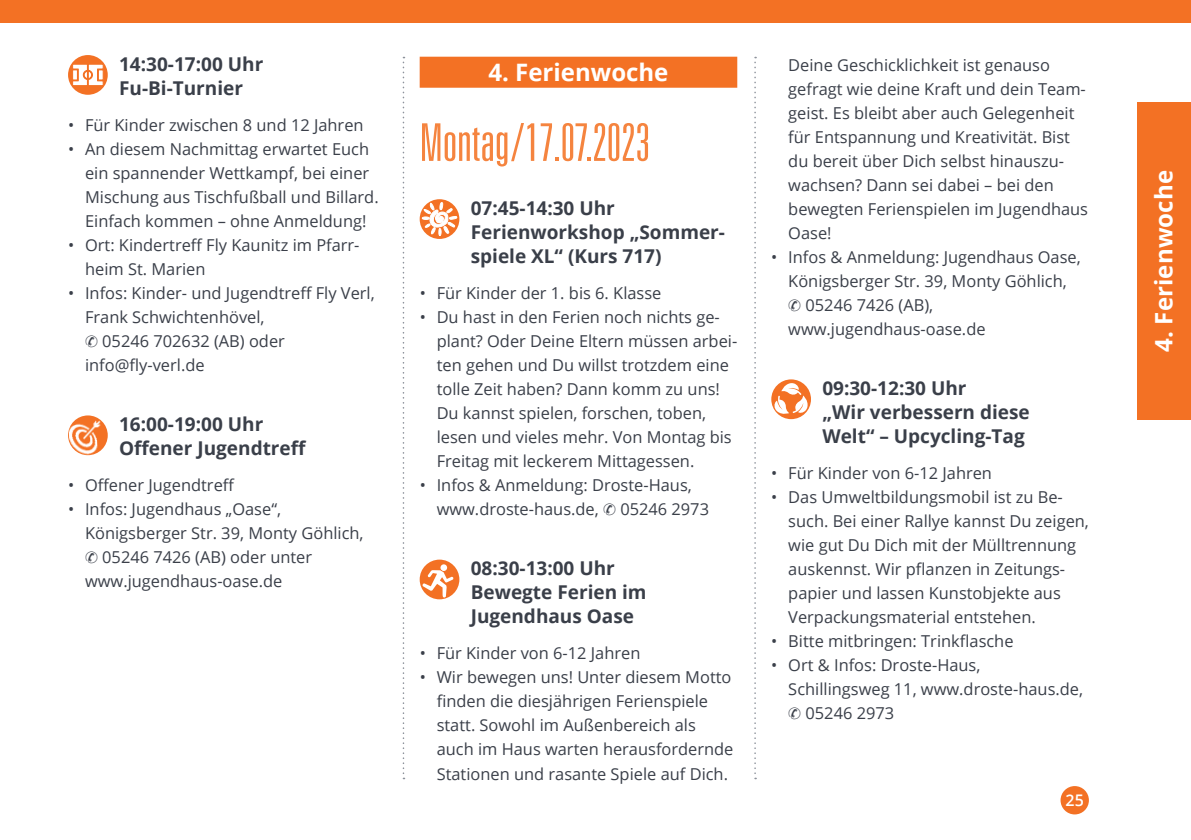
<style>
.page{position:relative;width:1191px;height:840px;background:#fff}
.page>*{position:absolute;margin:0;border:0;box-sizing:border-box;transform-origin:0 0}
.t1{font:300 ultra-condensed 52px "Univers";color:#f5843f}
.t2{font:700 24px "Open Sans";letter-spacing:.005em;color:#fff}
.t3{font:700 19px/24px "Open Sans";color:#3a3f49}
.t4{font:16.4px/24px "Open Sans";color:#3a3f49}
.t5{font:600 16px "Open Sans";color:#fff}
</style>
<div class="page">
<div style="left:1060px;top:785px;width:29px;height:29px;background:#f37124;border-radius:50%"></div>
<div style="left:0;top:0;width:1191px;height:23px;background:#f37124"></div>
<svg style="left:403px;top:57px;width:1px;height:721px"></svg>
<svg style="left:754px;top:57px;width:2px;height:721px"></svg>
<div style="left:1137px;top:102px;width:54px;height:318px;background:#f37124"></div>
<svg style="left:771px;top:379px;width:40px;height:40px"></svg>
<svg style="left:773px;top:382px;width:35px;height:33px"></svg>
<div style="left:420px;top:57px;width:317px;height:31px;background:#f37124"></div>
<svg style="left:420px;top:199px;width:39px;height:40px"></svg>
<svg style="left:422px;top:202px;width:35px;height:33px"></svg>
<div style="left:420px;top:559px;width:39px;height:40px;background:#f37124;border-radius:50%"></div>
<svg style="left:422px;top:564px;width:31px;height:33px"></svg>
<div style="left:68px;top:55px;width:40px;height:40px;background:#f37124;border-radius:50%"></div>
<svg style="left:73px;top:64px;width:31px;height:23px"></svg>
<img style="left:68px;top:415px;width:40px;height:40px;border-radius:20px">
<p class="t3" style="left:119px;top:51px;width:146px">14:30-17:00 Uhr<br>Fu-Bi-Turnier</p>
<p class="t4" style="left:68px;top:112px;width:297px">• Für Kinder zwischen 8 und 12 Jahren</p>
<p class="t4" style="left:85px;top:136px;width:295px;text-indent:-17px">• An diesem Nachmittag erwartet Euch ein spannender Wettkampf, bei einer Mischung aus Tischfußball und Billard.<br>Einfach kommen – ohne Anmeldung!</p>
<p class="t4" style="left:85px;top:232px;width:276px;text-indent:-17px">• Ort: Kindertreff Fly Kaunitz im Pfarr&shy;heim St. Marien</p>
<p class="t4" style="left:85px;top:280px;width:291px;text-indent:-17px">• Infos: Kinder- und Jugendtreff Fly Verl,<br>Frank Schwichtenhövel,<br>✆ 05246 702632 (AB) oder info@fly-verl.de</p>
<p class="t3" style="left:119px;top:411px;width:189px">16:00-19:00 Uhr<br>Offener Jugendtreff</p>
<p class="t4" style="left:68px;top:472px;width:168px">• Offener Jugendtreff</p>
<p class="t4" style="left:85px;top:496px;width:280px;text-indent:-17px">• Infos: Jugendhaus „Oase“,<br>Königsberger Str. 39, Monty Göhlich, ✆ 05246 7426 (AB) oder unter www.jugendhaus-oase.de</p>
<h2 class="t2" style="left:488px;top:55px;width:182px">4. Ferienwoche</h2>
<h1 class="t1" style="left:420px;top:115px;width:232px">Montag/17.07.2023</h1>
<p class="t3" style="left:471px;top:195px;width:256px">07:45-14:30 Uhr<br>Ferienworkshop „Sommer&shy;spiele XL“ (Kurs 717)</p>
<p class="t4" style="left:420px;top:280px;width:243px">• Für Kinder der 1. bis 6. Klasse</p>
<p class="t4" style="left:437px;top:304px;width:302px;text-indent:-17px">• Du hast in den Ferien noch nichts ge&shy;plant? Oder Deine Eltern müssen arbei&shy;ten gehen und Du willst trotzdem eine tolle Zeit haben? Dann komm zu uns!<br>Du kannst spielen, forschen, toben, lesen und vieles mehr. Von Montag bis Freitag mit leckerem Mittagessen.</p>
<p class="t4" style="left:437px;top:472px;width:274px;text-indent:-17px">• Infos &amp; Anmeldung: Droste-Haus, www.droste-haus.de, ✆ 05246 2973</p>
<p class="t3" style="left:471px;top:555px;width:177px">08:30-13:00 Uhr<br>Bewegte Ferien im<br>Jugendhaus Oase</p>
<p class="t4" style="left:420px;top:640px;width:222px">• Für Kinder von 6-12 Jahren</p>
<p class="t4" style="left:437px;top:664px;width:298px;text-indent:-17px">• Wir bewegen uns! Unter diesem Motto finden die diesjährigen Ferienspiele statt. Sowohl im Außenbereich als auch im Haus warten herausfordernde Stationen und rasante Spiele auf Dich.</p>
<p class="t4" style="left:788px;top:52px;width:301px">Deine Geschicklichkeit ist genauso gefragt wie deine Kraft und dein Team&shy;geist. Es bleibt aber auch Gelegenheit für Entspannung und Kreativität. Bist du bereit über Dich selbst hinauszu&shy;wachsen? Dann sei dabei – bei den bewegten Ferienspielen im Jugendhaus Oase!</p>
<p class="t4" style="left:788px;top:244px;width:294px;text-indent:-17px">• Infos &amp; Anmeldung: Jugendhaus Oase,<br>Königsberger Str. 39, Monty Göhlich, ✆ 05246 7426 (AB), www.jugendhaus-oase.de</p>
<p class="t3" style="left:822px;top:375px;width:209px">09:30-12:30 Uhr<br>„Wir verbessern diese<br>Welt“ – Upcycling-Tag</p>
<p class="t4" style="left:771px;top:460px;width:222px">• Für Kinder von 6-12 Jahren</p>
<p class="t4" style="left:788px;top:484px;width:302px;text-indent:-17px">• Das Umweltbildungsmobil ist zu Be&shy;such. Bei einer Rallye kannst Du zeigen, wie gut Du Dich mit der Mülltrennung auskennst. Wir pflanzen in Zeitungs&shy;papier und lassen Kunstobjekte aus Verpackungsmaterial entstehen.</p>
<p class="t4" style="left:771px;top:628px;width:244px">• Bitte mitbringen: Trinkflasche</p>
<p class="t4" style="left:788px;top:652px;width:296px;text-indent:-17px">• Ort &amp; Infos: Droste-Haus,<br>Schillingsweg 11, www.droste-haus.de, ✆ 05246 2973</p>
<p class="t5" style="left:1065px;top:789px;width:20px">25</p>
<h2 class="t2" style="left:1146px;top:352px;width:183px;rotate:-90deg">4. Ferienwoche</h2>
</div>
